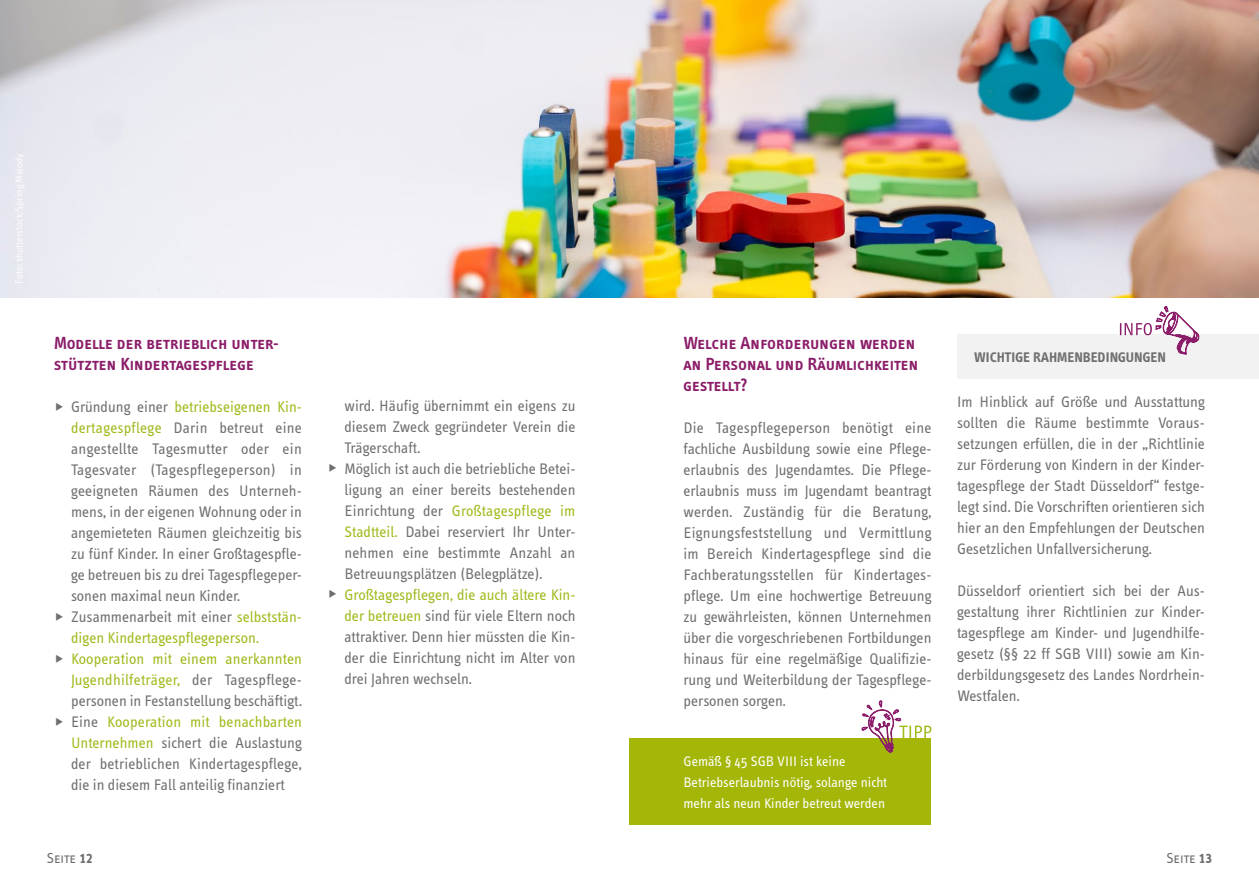
<style>
.page{position:relative;width:1259px;height:893px;background:#fff}
.page>*{position:absolute;margin:0;border:0;box-sizing:border-box;transform-origin:0 0}
.t1{font:18px/21px "Info Text Semi Bold Caps";color:#8b1d69}
.t2{font:15.75px/21px "Info Text";color:#706f6f;text-align:justify}
.t3{font:15.75px "Info Text";letter-spacing:.005em;color:#a2b91c}
.t4{font:15.75px "Info Text";letter-spacing:.02em;color:#706f6f}
.t5{font:15px "Info Text Normal Caps";color:#706f6f}
.t6{font:14.25px/21px "Info Text";color:#fff}
.t7{font:700 14.25px "Info Text";color:#706f6f}
.s1{font-family:"Alright Sans";font-weight:100;font-size:12px;color:#706f6f}
.s2{color:#706f6f}
.s3{color:#a2b91c}
.s4{font-family:"Alright Sans";font-weight:100;font-size:12px}
.s5{font-family:"Info Text Bold Caps"}
</style>
<div class="page">
<div style="left:629px;top:738px;width:302px;height:87px;background:#a4b709"></div>
<svg style="left:861px;top:700px;width:70px;height:53px"></svg>
<img style="left:0;top:0;width:1259px;height:298px">
<div style="left:957px;top:335px;width:302px;height:44px;background:#f2f2f2"></div>
<svg style="left:1120px;top:287px;width:79px;height:68px"></svg>
<p class="t1" style="left:54px;top:333px;width:226px">Modelle der betrieblich unter&shy;stützten Kindertagespflege</p>
<p class="t3" style="left:54px;top:398px;width:249px"><span class="s1">▶</span> <span class="s2">Gründung einer</span> betriebseigenen Kin-</p>
<p class="t2" style="left:71px;top:418px;width:232px"><span class="s3">dertagespflege</span> Darin betreut eine</p>
<p class="t2" style="left:71px;top:439px;width:232px">angestellte Tagesmutter oder ein</p>
<p class="t4" style="left:71px;top:461px;width:232px">Tagesvater (Tagespflegeperson) in</p>
<p class="t2" style="left:71px;top:481px;width:232px">geeigneten Räumen des Unterneh-</p>
<p class="t2" style="left:71px;top:502px;width:232px">mens, in der eigenen Wohnung oder in</p>
<p class="t2" style="left:71px;top:523px;width:232px">angemieteten Räumen gleichzeitig bis</p>
<p class="t2" style="left:71px;top:544px;width:232px">zu fünf Kinder. In einer Großtagespfle-</p>
<p class="t2" style="left:71px;top:565px;width:232px">ge betreuen bis zu drei Tagespflegeper-</p>
<p class="t2" style="left:71px;top:586px;width:170px">sonen maximal neun Kinder.</p>
<p class="t2" style="left:54px;top:607px;width:249px"><span class="s4">▶</span> Zusammenarbeit mit einer <span class="s3">selbststän-</span></p>
<p class="t3" style="left:71px;top:629px;width:189px">digen Kindertagespflegeperson.</p>
<p class="t3" style="left:54px;top:650px;width:249px"><span class="s1">▶</span> Kooperation mit einem anerkannten</p>
<p class="t3" style="left:71px;top:671px;width:232px">Jugendhilfeträger, <span class="s2">der Tagespflege-</span></p>
<p class="t2" style="left:71px;top:691px;width:232px">personen in Festanstellung beschäftigt.</p>
<p class="t3" style="left:54px;top:713px;width:249px"><span class="s1">▶</span> <span class="s2">Eine</span> Kooperation mit benachbarten</p>
<p class="t2" style="left:71px;top:733px;width:232px"><span class="s3">Unternehmen</span> sichert die Auslastung</p>
<p class="t2" style="left:71px;top:754px;width:232px">der betrieblichen Kindertagespflege,</p>
<p class="t2" style="left:71px;top:775px;width:215px">die in diesem Fall anteilig finanziert</p>
<p class="t2" style="left:344px;top:395px;width:232px">wird. Häufig übernimmt ein eigens zu</p>
<p class="t2" style="left:344px;top:416px;width:232px">diesem Zweck gegründeter Verein die</p>
<p class="t2" style="left:344px;top:437px;width:77px">Trägerschaft.</p>
<p class="t2" style="left:327px;top:458px;width:249px"><span class="s4">▶</span> Möglich ist auch die betriebliche Betei-</p>
<p class="t2" style="left:344px;top:479px;width:232px">ligung an einer bereits bestehenden</p>
<p class="t3" style="left:344px;top:502px;width:232px"><span class="s2">Einrichtung der</span> Großtagespflege im</p>
<p class="t2" style="left:344px;top:521px;width:232px"><span class="s3">Stadtteil.</span> Dabei reserviert Ihr Unter-</p>
<p class="t2" style="left:344px;top:542px;width:232px">nehmen eine bestimmte Anzahl an</p>
<p class="t2" style="left:344px;top:563px;width:199px">Betreuungsplätzen (Belegplätze).</p>
<p class="t3" style="left:327px;top:586px;width:249px"><span class="s1">▶</span> Großtagespflegen, die auch ältere Kin-</p>
<p class="t2" style="left:344px;top:605px;width:232px"><span class="s3">der betreuen</span> sind für viele Eltern noch</p>
<p class="t2" style="left:344px;top:626px;width:232px">attraktiver. Denn hier müssten die Kin-</p>
<p class="t2" style="left:344px;top:647px;width:232px">der die Einrichtung nicht im Alter von</p>
<p class="t2" style="left:344px;top:668px;width:129px">drei Jahren wechseln.</p>
<p class="t1" style="left:683px;top:333px;width:237px">Welche Anforderungen werden an Personal und Räumlichkeiten gestellt?</p>
<p class="t2" style="left:683px;top:418px;width:249px">Die Tagespflegeperson benötigt eine fachliche Ausbildung sowie eine Pflege&shy;erlaubnis des Jugendamtes. Die Pflege&shy;erlaubnis muss im Jugendamt beantragt werden. Zuständig für die Beratung, Eignungsfeststellung und Vermittlung im Bereich Kindertagespflege sind die Fachberatungsstellen für Kindertages&shy;pflege. Um eine hochwertige Betreuung zu gewährleisten, können Unternehmen über die vorgeschriebenen Fortbildungen hinaus für eine regelmäßige Qualifizie&shy;rung und Weiterbildung der Tagespflege&shy;personen sorgen.</p>
<p class="t6" style="left:683px;top:751px;width:205px">Gemäß § 45 SGB VIII ist keine<br>Betriebserlaubnis nötig, solange nicht mehr als neun Kinder betreut werden</p>
<p class="t7" style="left:974px;top:349px;width:193px">WICHTIGE RAHMENBEDINGUNGEN</p>
<p class="t2" style="left:957px;top:392px;width:249px">Im Hinblick auf Größe und Ausstattung sollten die Räume bestimmte Voraus&shy;setzungen erfüllen, die in der „Richtlinie zur Förderung von Kindern in der Kinder&shy;tagespflege der Stadt Düsseldorf“ festge&shy;legt sind. Die Vorschriften orientieren sich hier an den Empfehlungen der Deutschen Gesetzlichen Unfallversicherung.</p>
<p class="t2" style="left:957px;top:581px;width:249px">Düsseldorf orientiert sich bei der Aus&shy;gestaltung ihrer Richtlinien zur Kinder&shy;tagespflege am Kinder- und Jugendhilfe&shy;gesetz (§§ 22 ff SGB VIII) sowie am Kin&shy;derbildungsgesetz des Landes Nordrhein-Westfalen.</p>
<p class="t5" style="left:47px;top:850px;width:47px">Seite <span class="s5">12</span></p>
<p class="t5" style="left:1166px;top:850px;width:47px">Seite <span class="s5">13</span></p>
</div>
